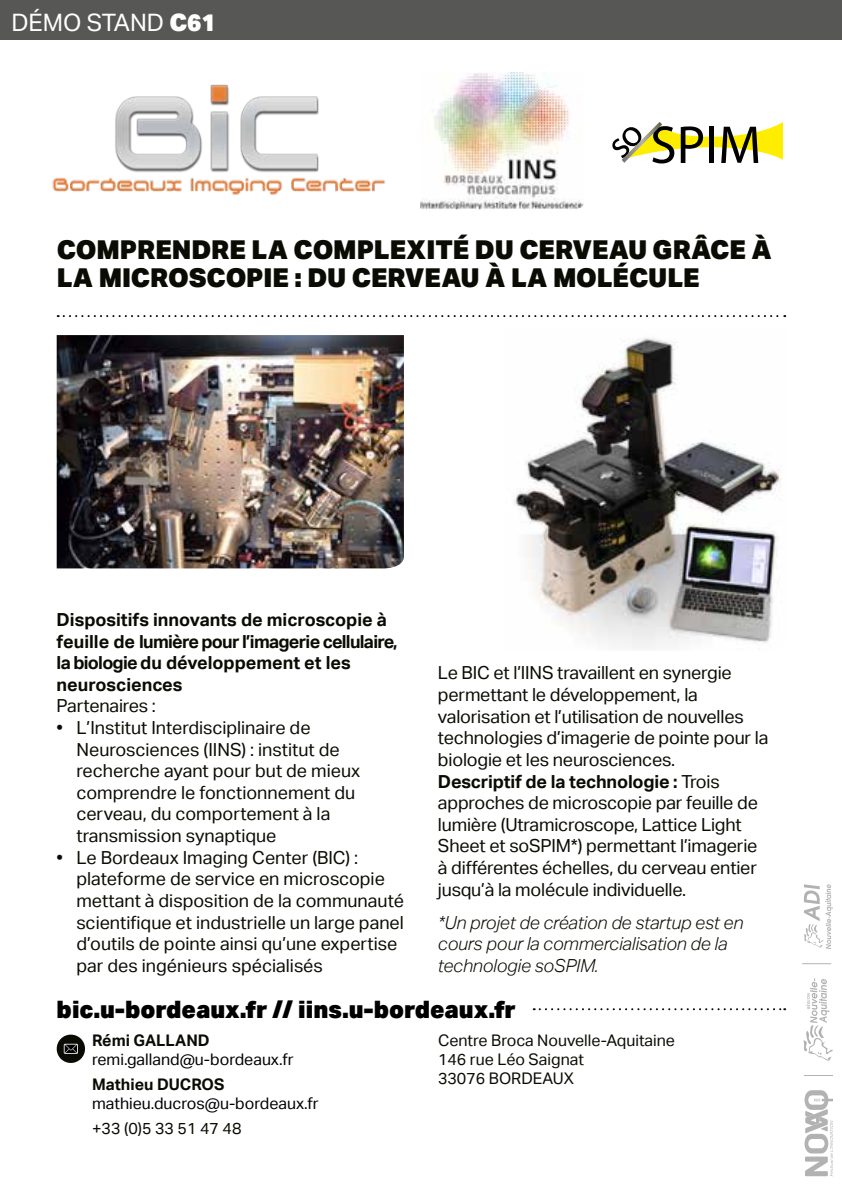
<style>
.page{position:relative;width:842px;height:1191px;background:#fff}
.page>*{position:absolute;margin:0;border:0;box-sizing:border-box;transform-origin:0 0}
.t1{font:italic 700 53.8px "Hemi Head Rg";color:#000}
.t2{font:900 26px/28px "Aktiv Grotesk";color:#0a0c03}
.t3{font:900 24px "Aktiv Grotesk";color:#000}
.t4{font:24px "Aktiv Grotesk";color:#fff}
.t5{font:18px/21.6px "Aktiv Grotesk";letter-spacing:-.01em;color:#0a0c03}
.t6{font:700 18px/21.6px "Aktiv Grotesk";color:#0a0c03}
.t7{font:italic 300 18px/21.6px "Aktiv Grotesk";letter-spacing:-.01em;color:#0a0c03}
.t8{font:16px/19.2px "Aktiv Grotesk";color:#0a0c03}
.t9{font:16px "Aktiv Grotesk";color:#000}
.t10{font:700 16px "Aktiv Grotesk";color:#0a0c03}
.s1{font-weight:900}
.s2{font-weight:700}
</style>
<div class="page">
<svg style="left:802px;top:884px;width:31px;height:293px"></svg>
<img style="left:514px;top:338px;width:268px;height:310px">
<svg style="left:534px;top:1008px;width:251px;height:2px"></svg>
<svg style="left:56px;top:1034px;width:29px;height:29px"></svg>
<svg style="left:58px;top:315px;width:727px;height:2px"></svg>
<img style="left:57px;top:335px;width:347px;height:233px">
<img style="left:52px;top:84px;width:334px;height:111px">
<img style="left:420px;top:72px;width:164px;height:137px">
<div style="left:0;top:0;width:842px;height:40px;background:#575756"></div>
<svg style="left:621px;top:122px;width:162px;height:41px"></svg>
<h3 class="t4" style="left:11px;top:8px;width:206px">DÉMO STAND <span class="s1">C61</span></h3>
<h1 class="t1" style="left:650px;top:112px;width:113px">SPIM</h1>
<h2 class="t2" style="left:57px;top:235px;width:717px">COMPRENDRE LA COMPLEXITÉ DU CERVEAU GRÂCE À<br>LA MICROSCOPIE : DU CERVEAU À LA MOLÉCULE</h2>
<p class="t6" style="left:57px;top:609px;width:343px">Dispositifs innovants de microscopie à feuille de lumière pour l’imagerie cellulaire, la biologie du développement et les neurosciences</p>
<p class="t5" style="left:57px;top:695px;width:101px">Partenaires :</p>
<p class="t5" style="left:76px;top:717px;width:285px;text-indent:-20px">• L’Institut Interdisciplinaire de<br>Neurosciences (IINS) : institut de recherche ayant pour but de mieux comprendre le fonctionnement du cerveau, du comportement à la transmission synaptique</p>
<p class="t5" style="left:76px;top:846px;width:329px;text-indent:-20px">• Le Bordeaux Imaging Center (BIC) : plateforme de service en microscopie mettant à disposition de la communauté scientifique et industrielle un large panel d’outils de pointe ainsi qu’une expertise par des ingénieurs spécialisés</p>
<p class="t5" style="left:438px;top:662px;width:332px">Le BIC et l’IINS travaillent en synergie permettant le développement, la valorisation et l’utilisation de nouvelles technologies d’imagerie de pointe pour la biologie et les neurosciences.<br><span class="s2">Descriptif de la technologie :</span> Trois approches de microscopie par feuille de lumière (Utramicroscope, Lattice Light Sheet et soSPIM*) permettant l’imagerie à différentes échelles, du cerveau entier jusqu’à la molécule individuelle.</p>
<p class="t7" style="left:438px;top:911px;width:307px">*Un projet de création de startup est en cours pour la commercialisation de la technologie soSPIM.</p>
<h3 class="t3" style="left:57px;top:994px;width:461px">bic.u-bordeaux.fr // iins.u-bordeaux.fr</h3>
<p class="t10" style="left:92px;top:1031px;width:119px">Rémi GALLAND</p>
<p class="t9" style="left:92px;top:1050px;width:203px">remi.galland@u-bordeaux.fr</p>
<p class="t10" style="left:92px;top:1075px;width:134px">Mathieu DUCROS</p>
<p class="t9" style="left:92px;top:1094px;width:228px">mathieu.ducros@u-bordeaux.fr</p>
<p class="t8" style="left:92px;top:1119px;width:151px">+33 (0)5 33 51 47 48</p>
<p class="t8" style="left:438px;top:1031px;width:238px">Centre Broca Nouvelle-Aquitaine<br>146 rue Léo Saignat<br>33076 BORDEAUX</p>
</div>
